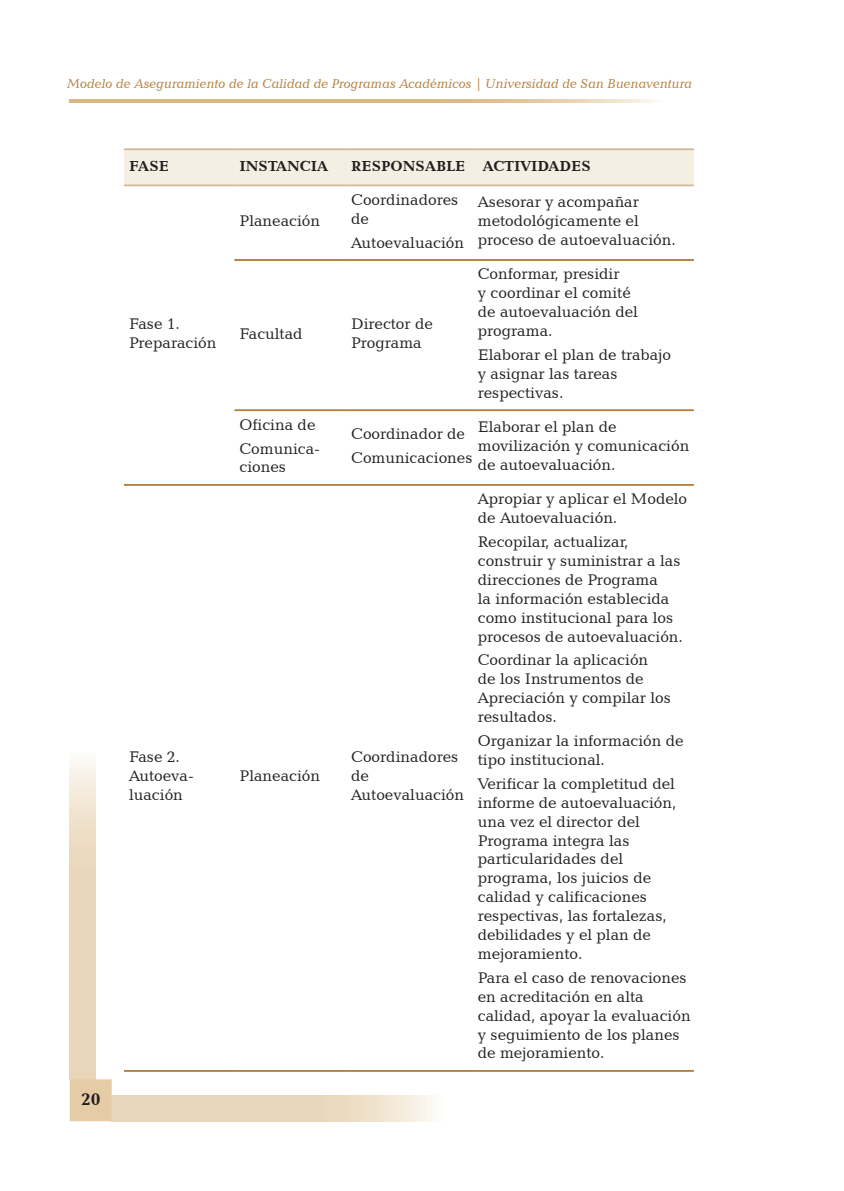
<style>
.page{position:relative;width:844px;height:1191px;background:#fff}
.page>*{position:absolute;margin:0;border:0;box-sizing:border-box;transform-origin:0 0}
.t1{font:700 17.5px "Candida BT";color:#231f20}
.t2{font:15.75px/18.9px "Candida BT";color:#231f20}
.t3{font:700 14.88px "Candida BT";color:#231f20}
.t4{font:italic 13.12px "Candida BT";color:#b3803b}
</style>
<div class="page">
<svg style="left:70px;top:99px;width:584px;height:4px;background:#dec094"></svg>
<svg style="left:112px;top:1095px;width:320px;height:4px"></svg>
<svg style="left:112px;top:1099px;width:320px;height:4px"></svg>
<svg style="left:112px;top:1104px;width:320px;height:3px"></svg>
<svg style="left:112px;top:1108px;width:320px;height:4px"></svg>
<svg style="left:112px;top:1113px;width:320px;height:3px"></svg>
<svg style="left:112px;top:1117px;width:320px;height:4px"></svg>
<svg style="left:70px;top:761px;width:3px;height:318px"></svg>
<svg style="left:74px;top:761px;width:4px;height:318px"></svg>
<svg style="left:79px;top:761px;width:3px;height:318px"></svg>
<svg style="left:83px;top:761px;width:4px;height:318px"></svg>
<svg style="left:88px;top:761px;width:3px;height:318px"></svg>
<svg style="left:92px;top:761px;width:4px;height:318px"></svg>
<div style="left:70px;top:1079px;width:42px;height:42px;background:#e5cca6"></div>
<div style="left:124px;top:150px;width:569px;height:35px;background:#f5eee3"></div>
<hr style="left:234px;top:259px;width:112px;height:1px;background:#b3803b">
<hr style="left:234px;top:260px;width:112px;height:1px;background:#b3803b">
<hr style="left:346px;top:259px;width:131px;height:1px;background:#b3803b">
<hr style="left:346px;top:260px;width:131px;height:1px;background:#b3803b">
<hr style="left:477px;top:259px;width:216px;height:1px;background:#b3803b">
<hr style="left:477px;top:260px;width:216px;height:1px;background:#b3803b">
<hr style="left:124px;top:149px;width:110px;height:1px;background:#d4b68f">
<hr style="left:234px;top:149px;width:112px;height:1px;background:#d4b68f">
<hr style="left:346px;top:149px;width:131px;height:1px;background:#d4b68f">
<hr style="left:477px;top:149px;width:216px;height:1px;background:#d4b68f">
<hr style="left:124px;top:185px;width:110px;height:1px;background:#d4b68f">
<hr style="left:234px;top:185px;width:112px;height:1px;background:#d4b68f">
<hr style="left:346px;top:185px;width:131px;height:1px;background:#d4b68f">
<hr style="left:477px;top:185px;width:216px;height:1px;background:#d4b68f">
<hr style="left:124px;top:484px;width:110px;height:1px;background:#b3803b">
<hr style="left:124px;top:485px;width:110px;height:1px;background:#b3803b">
<hr style="left:124px;top:1070px;width:110px;height:1px;background:#b3803b">
<hr style="left:124px;top:1071px;width:110px;height:1px;background:#b3803b">
<hr style="left:234px;top:409px;width:112px;height:1px;background:#b3803b">
<hr style="left:234px;top:410px;width:112px;height:1px;background:#b3803b">
<hr style="left:346px;top:409px;width:131px;height:1px;background:#b3803b">
<hr style="left:346px;top:410px;width:131px;height:1px;background:#b3803b">
<hr style="left:477px;top:409px;width:216px;height:1px;background:#b3803b">
<hr style="left:477px;top:410px;width:216px;height:1px;background:#b3803b">
<hr style="left:234px;top:484px;width:112px;height:1px;background:#b3803b">
<hr style="left:234px;top:485px;width:112px;height:1px;background:#b3803b">
<hr style="left:346px;top:484px;width:131px;height:1px;background:#b3803b">
<hr style="left:346px;top:485px;width:131px;height:1px;background:#b3803b">
<hr style="left:477px;top:484px;width:216px;height:1px;background:#b3803b">
<hr style="left:477px;top:485px;width:216px;height:1px;background:#b3803b">
<hr style="left:234px;top:1070px;width:112px;height:1px;background:#b3803b">
<hr style="left:234px;top:1071px;width:112px;height:1px;background:#b3803b">
<hr style="left:346px;top:1070px;width:131px;height:1px;background:#b3803b">
<hr style="left:346px;top:1071px;width:131px;height:1px;background:#b3803b">
<hr style="left:477px;top:1070px;width:216px;height:1px;background:#b3803b">
<hr style="left:477px;top:1071px;width:216px;height:1px;background:#b3803b">
<p class="t4" style="left:67px;top:76px;width:626px">Modelo de Aseguramiento de la Calidad de Programas Académicos | Universidad de San Buenaventura</p>
<p class="t3" style="left:129px;top:156px;width:41px">FASE</p>
<p class="t3" style="left:239px;top:156px;width:90px">INSTANCIA</p>
<p class="t3" style="left:351px;top:156px;width:241px">RESPONSABLE ACTIVIDADES</p>
<p class="t1" style="left:81px;top:1088px;width:21px">20</p>
<p class="t2" style="left:129px;top:314px;width:89px">Fase 1.<br>Preparación</p>
<p class="t2" style="left:129px;top:747px;width:66px">Fase 2.<br>Autoeva&shy;luación</p>
<p class="t2" style="left:239px;top:211px;width:82px">Planeación</p>
<p class="t2" style="left:351px;top:190px;width:108px">Coordinadores de</p>
<p class="t2" style="left:351px;top:232px;width:114px">Autoevaluación</p>
<p class="t2" style="left:239px;top:323px;width:65px">Facultad</p>
<p class="t2" style="left:351px;top:314px;width:83px">Director de<br>Programa</p>
<p class="t2" style="left:477px;top:192px;width:199px">Asesorar y acompañar metodológicamente el proceso de autoevaluación.</p>
<p class="t2" style="left:477px;top:264px;width:162px">Conformar, presidir<br>y coordinar el comité de autoevaluación del programa.</p>
<p class="t2" style="left:477px;top:345px;width:195px">Elaborar el plan de trabajo y asignar las tareas respectivas.</p>
<p class="t2" style="left:239px;top:412px;width:82px;line-height:23.8px">Oficina de<br>Comunica-</p>
<p class="t2" style="left:239px;top:457px;width:48px">ciones</p>
<p class="t2" style="left:239px;top:766px;width:82px">Planeación</p>
<p class="t2" style="left:351px;top:421px;width:123px;line-height:23.8px">Coordinador de<br>Comunicaciones</p>
<p class="t2" style="left:477px;top:417px;width:213px">Elaborar el plan de movilización y comunicación de autoevaluación.</p>
<p class="t2" style="left:351px;top:747px;width:114px">Coordinadores de<br>Autoevaluación</p>
<p class="t2" style="left:477px;top:489px;width:211px">Apropiar y aplicar el Modelo de Autoevaluación.</p>
<p class="t2" style="left:477px;top:532px;width:206px">Recopilar, actualizar, construir y suministrar a las direcciones de Programa<br>la información establecida como institucional para los procesos de autoevaluación.</p>
<p class="t2" style="left:477px;top:650px;width:194px">Coordinar la aplicación<br>de los Instrumentos de<br>Apreciación y compilar los resultados.</p>
<p class="t2" style="left:477px;top:731px;width:207px">Organizar la información de tipo institucional.</p>
<p class="t2" style="left:477px;top:773px;width:200px">Verificar la completitud del informe de autoevaluación, una vez el director del<br>Programa integra las particularidades del programa, los juicios de calidad y calificaciones respectivas, las fortalezas, debilidades y el plan de mejoramiento.</p>
<p class="t2" style="left:477px;top:967px;width:214px">Para el caso de renovaciones en acreditación en alta calidad, apoyar la evaluación y seguimiento de los planes de mejoramiento.</p>
</div>
